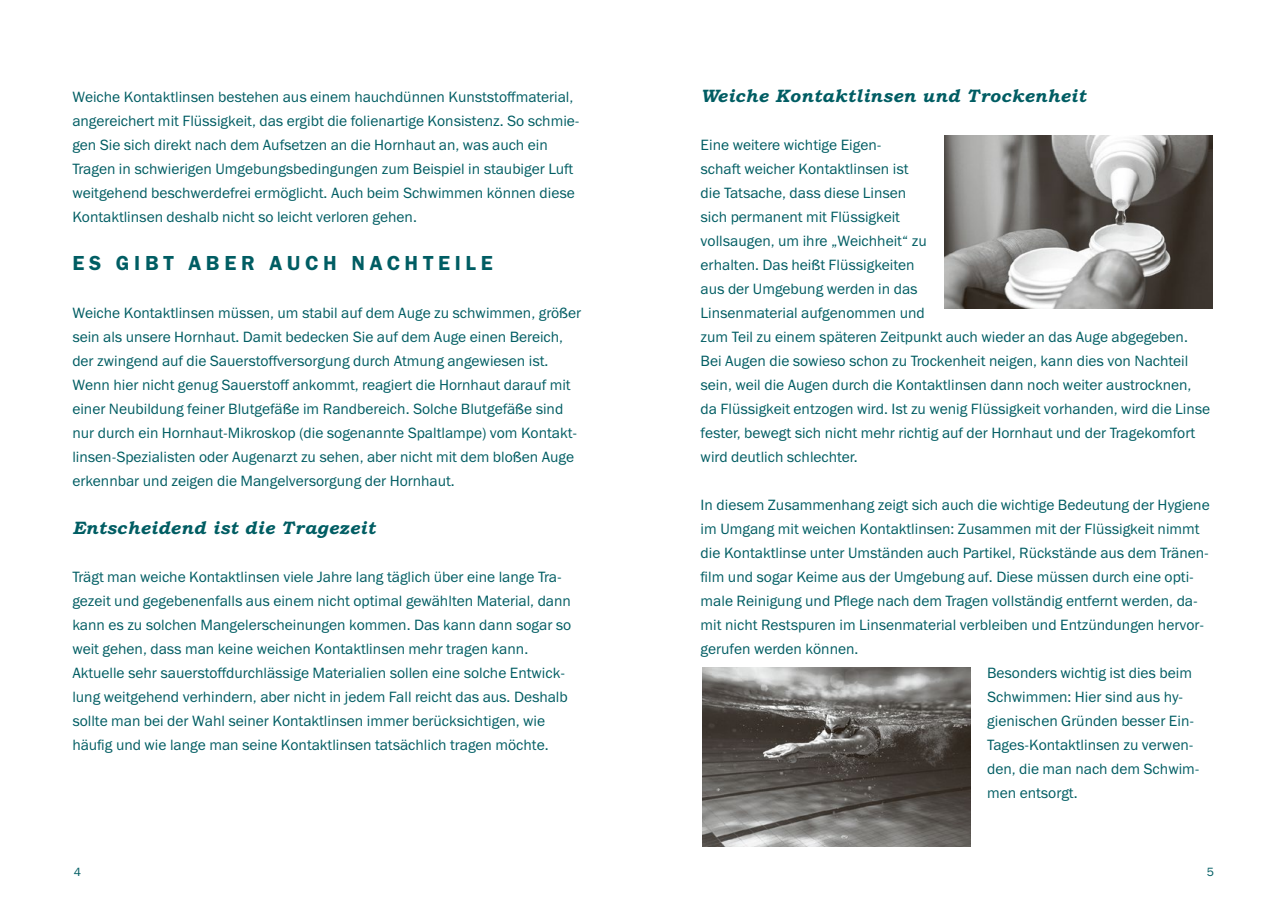
<style>
.page{position:relative;width:1285px;height:919px;background:#fff}
.page>*{position:absolute;margin:0;border:0;box-sizing:border-box;transform-origin:0 0}
.t1{font:600 21px "Franklin Gothic EF";letter-spacing:.225em;color:#005d63}
.t2{font:italic 700 18px "Bookman Old Style Std";letter-spacing:.02em;color:#005d63}
.t3{font:15px/24px "Franklin Gothic Book ITC";color:#005d63}
.t4{font:12px "Franklin Gothic Book ITC";color:#005d63}
</style>
<div class="page">
<img style="left:944px;top:136px;width:268px;height:172px">
<img style="left:702px;top:668px;width:267px;height:178px">
<p class="t3" style="left:72px;top:84px;width:508px">Weiche Kontaktlinsen bestehen aus einem hauchdünnen Kunststoffmaterial, angereichert mit Flüssigkeit, das ergibt die folienartige Konsistenz. So schmie&shy;gen Sie sich direkt nach dem Aufsetzen an die Hornhaut an, was auch ein Tragen in schwierigen Umgebungsbedingungen zum Beispiel in staubiger Luft weitgehend beschwerdefrei ermöglicht. Auch beim Schwimmen können diese Kontaktlinsen deshalb nicht so leicht verloren gehen.</p>
<h1 class="t1" style="left:72px;top:251px;width:422px">ES GIBT ABER AUCH NACHTEILE</h1>
<p class="t3" style="left:72px;top:300px;width:510px">Weiche Kontaktlinsen müssen, um stabil auf dem Auge zu schwimmen, größer sein als unsere Hornhaut. Damit bedecken Sie auf dem Auge einen Bereich, der zwingend auf die Sauerstoffversorgung durch Atmung angewiesen ist.<br>Wenn hier nicht genug Sauerstoff ankommt, reagiert die Hornhaut darauf mit einer Neubildung feiner Blutgefäße im Randbereich. Solche Blutgefäße sind nur durch ein Hornhaut-Mikroskop (die sogenannte Spaltlampe) vom Kontakt&shy;linsen-Spezialisten oder Augenarzt zu sehen, aber nicht mit dem bloßen Auge erkennbar und zeigen die Mangelversorgung der Hornhaut.</p>
<p class="t2" style="left:72px;top:517px;width:304px">Entscheidend ist die Tragezeit</p>
<p class="t3" style="left:72px;top:564px;width:500px">Trägt man weiche Kontaktlinsen viele Jahre lang täglich über eine lange Tra&shy;gezeit und gegebenenfalls aus einem nicht optimal gewählten Material, dann kann es zu solchen Mangelerscheinungen kommen. Das kann dann sogar so weit gehen, dass man keine weichen Kontaktlinsen mehr tragen kann.<br>Aktuelle sehr sauerstoffdurchlässige Materialien sollen eine solche Entwick&shy;lung weitgehend verhindern, aber nicht in jedem Fall reicht das aus. Deshalb sollte man bei der Wahl seiner Kontaktlinsen immer berücksichtigen, wie häufig und wie lange man seine Kontaktlinsen tatsächlich tragen möchte.</p>
<p class="t2" style="left:700px;top:85px;width:386px">Weiche Kontaktlinsen und Trockenheit</p>
<p class="t3" style="left:700px;top:132px;width:511px">Eine weitere wichtige Eigen-<br>schaft weicher Kontaktlinsen ist<br>die Tatsache, dass diese Linsen<br>sich permanent mit Flüssigkeit<br>vollsaugen, um ihre „Weichheit“ zu<br>erhalten. Das heißt Flüssigkeiten<br>aus der Umgebung werden in das<br>Linsenmaterial aufgenommen und<br>zum Teil zu einem späteren Zeitpunkt auch wieder an das Auge abgegeben.<br>Bei Augen die sowieso schon zu Trockenheit neigen, kann dies von Nachteil sein, weil die Augen durch die Kontaktlinsen dann noch weiter austrocknen, da Flüssigkeit entzogen wird. Ist zu wenig Flüssigkeit vorhanden, wird die Linse fester, bewegt sich nicht mehr richtig auf der Hornhaut und der Tragekomfort wird deutlich schlechter.</p>
<p class="t3" style="left:700px;top:492px;width:510px">In diesem Zusammenhang zeigt sich auch die wichtige Bedeutung der Hygiene</p>
<p class="t3" style="left:700px;top:516px;width:500px">im Umgang mit weichen Kontaktlinsen: Zusammen mit der Flüssigkeit nimmt</p>
<p class="t3" style="left:700px;top:540px;width:509px">die Kontaktlinse unter Umständen auch Partikel, Rückstände aus dem Tränen-</p>
<p class="t3" style="left:700px;top:564px;width:495px">film und sogar Keime aus der Umgebung auf. Diese müssen durch eine opti-</p>
<p class="t3" style="left:700px;top:588px;width:498px">male Reinigung und Pflege nach dem Tragen vollständig entfernt werden, da-</p>
<p class="t3" style="left:700px;top:612px;width:505px">mit nicht Restspuren im Linsenmaterial verbleiben und Entzündungen hervor-</p>
<p class="t3" style="left:700px;top:636px;width:159px">gerufen werden können.</p>
<p class="t3" style="left:986px;top:660px;width:206px">Besonders wichtig ist dies beim</p>
<p class="t3" style="left:986px;top:684px;width:197px">Schwimmen: Hier sind aus hy-</p>
<p class="t3" style="left:986px;top:708px;width:208px">gienischen Gründen besser Ein-</p>
<p class="t3" style="left:986px;top:732px;width:208px">Tages-Kontaktlinsen zu verwen-</p>
<p class="t3" style="left:986px;top:756px;width:214px">den, die man nach dem Schwim-</p>
<p class="t3" style="left:986px;top:780px;width:92px">men entsorgt.</p>
<p class="t4" style="left:74px;top:864px;width:9px">4</p>
<p class="t4" style="left:1206px;top:864px;width:9px">5</p>
</div>
